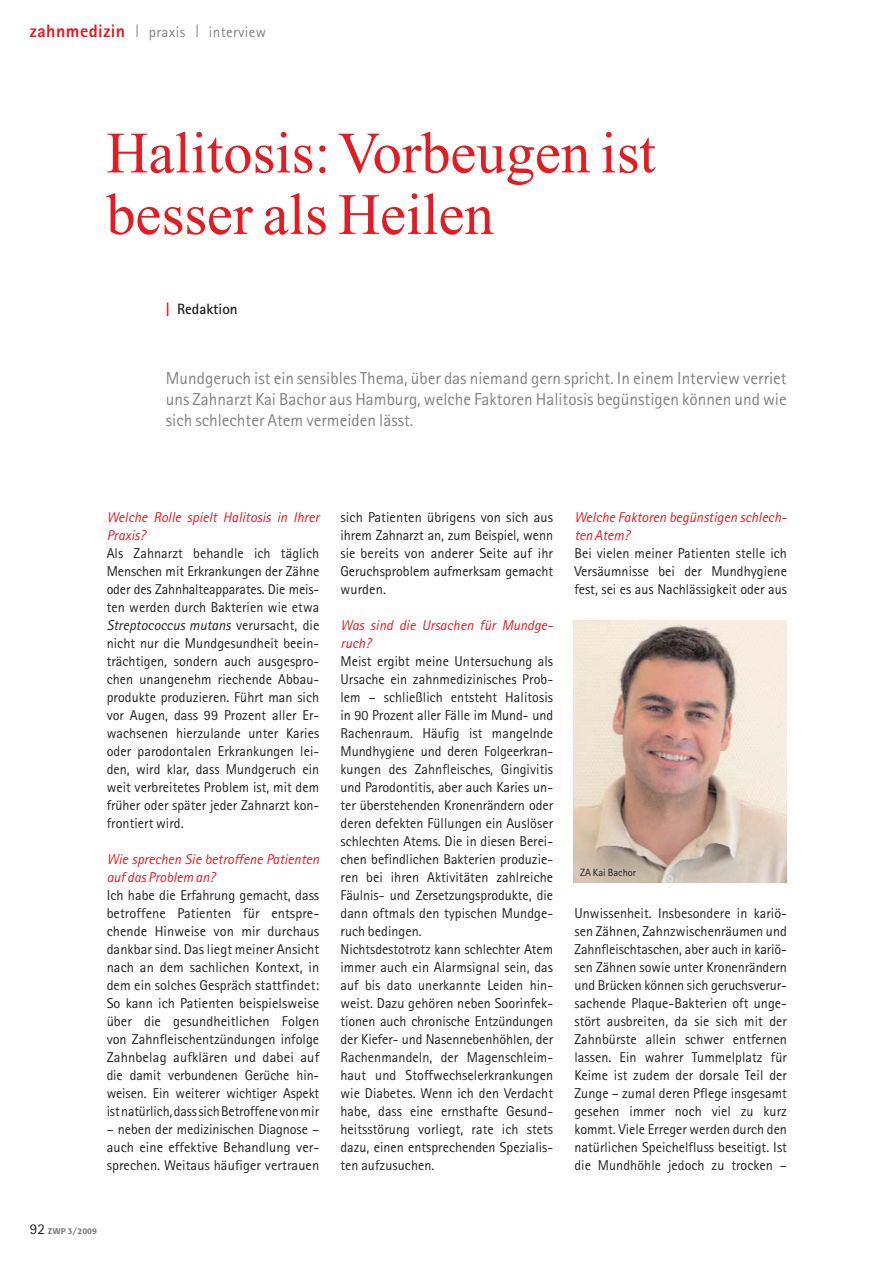
<style>
.page{position:relative;width:893px;height:1263px;background:#fff}
.page>*{position:absolute;margin:0;border:0;box-sizing:border-box;transform-origin:0 0}
.t1{font:58.5px/61.5px "Times New Roman";color:#e31b22}
.t2{font:800 18px "Rotis Sans Serif";letter-spacing:.025em;color:#e31b22}
.t3{font:17.25px/21px "Rotis Sans Serif";color:#808284;text-align:justify}
.t4{font:15px "Rotis Sans Serif";letter-spacing:.025em;color:#808284}
.t5{font:700 15px "Rotis Sans Serif";color:#231f20}
.t6{font:14.25px/18px "Rotis Sans Serif";letter-spacing:.005em;color:#231f20;text-align:justify}
.t7{font:italic 14.25px/18px "Rotis Sans Serif";color:#e31b22}
.t8{font:10.5px "Rotis Sans Serif";color:#231f20}
.t9{font:500 8.25px "Formata";letter-spacing:.02em;color:#808284}
.s1{color:#e31b22}
.s2{font-style:italic}
.s3{font-family:"Rotis Sans Serif";font-weight:400;font-size:15px;color:#231f20}
</style>
<div class="page">
<svg style="left:197px;top:24px;width:1px;height:13px"></svg>
<svg style="left:137px;top:24px;width:1px;height:13px"></svg>
<img style="left:574px;top:621px;width:213px;height:261px">
<p class="t2" style="left:30px;top:25px;width:97px">zahnmedizin</p>
<p class="t4" style="left:149px;top:27px;width:38px">praxis</p>
<p class="t4" style="left:209px;top:27px;width:59px">interview</p>
<h1 class="t1" style="left:106px;top:128px;width:551px">Halitosis: Vorbeugen ist besser als Heilen</h1>
<p class="t5" style="left:166px;top:303px;width:73px"><span class="s1">|</span> Redaktion</p>
<p class="t3" style="left:166px;top:369px;width:622px">Mundgeruch ist ein sensibles Thema, über das niemand gern spricht. In einem Interview verriet uns Zahnarzt Kai Bachor aus Hamburg, welche Faktoren Halitosis begünstigen können und wie sich schlechter Atem vermeiden lässt.</p>
<p class="t7" style="left:107px;top:510px;width:214px">Welche Rolle spielt Halitosis in Ihrer<br>Praxis?</p>
<p class="t6" style="left:107px;top:546px;width:214px">Als Zahnarzt behandle ich täglich Menschen mit Erkrankungen der Zähne oder des Zahnhalteapparates. Die meis&shy;ten werden durch Bakterien wie etwa <span class="s2">Streptococcus mutans</span> verursacht, die nicht nur die Mundgesundheit beein&shy;trächtigen, sondern auch ausgespro&shy;chen unangenehm riechende Abbau&shy;produkte produzieren. Führt man sich vor Augen, dass 99 Prozent aller Er&shy;wachsenen hierzulande unter Karies oder parodontalen Erkrankungen lei&shy;den, wird klar, dass Mundgeruch ein weit verbreitetes Problem ist, mit dem früher oder später jeder Zahnarzt kon&shy;frontiert wird.</p>
<p class="t7" style="left:107px;top:852px;width:214px">Wie sprechen Sie betroffene Patienten auf das Problem an?</p>
<p class="t6" style="left:107px;top:888px;width:214px">Ich habe die Erfahrung gemacht, dass betroffene Patienten für entspre&shy;chende Hinweise von mir durchaus dankbar sind. Das liegt meiner Ansicht nach an dem sachlichen Kontext, in dem ein solches Gespräch stattfindet:<br>So kann ich Patienten beispielsweise über die gesundheitlichen Folgen von Zahnfleischentzündungen infolge Zahnbelag aufklären und dabei auf die damit verbundenen Gerüche hin&shy;weisen. Ein weiterer wichtiger Aspekt ist natürlich, dass sich Betroffene von mir</p>
<p class="t6" style="left:107px;top:1122px;width:214px">– neben der medizinischen Diagnose – auch eine effektive Behandlung ver&shy;sprechen. Weitaus häufiger vertrauen</p>
<p class="t9" style="left:30px;top:1227px;width:69px"><span class="s3">92</span> ZWP 3/2009</p>
<p class="t6" style="left:340px;top:510px;width:214px">sich Patienten übrigens von sich aus ihrem Zahnarzt an, zum Beispiel, wenn sie bereits von anderer Seite auf ihr Geruchsproblem aufmerksam gemacht wurden.</p>
<p class="t7" style="left:340px;top:618px;width:214px">Was sind die Ursachen für Mundge&shy;ruch?</p>
<p class="t6" style="left:340px;top:654px;width:214px;text-align:left">Meist ergibt meine Untersuchung als Ursache ein zahnmedizinisches Prob&shy;lem – schließlich entsteht Halitosis in 90 Prozent aller Fälle im Mund- und Rachenraum. Häufig ist mangelnde Mundhygiene und deren Folgeerkran&shy;kungen des Zahnfleisches, Gingivitis und Parodontitis, aber auch Karies un&shy;ter überstehenden Kronenrändern oder deren defekten Füllungen ein Auslöser schlechten Atems. Die in diesen Berei&shy;chen befindlichen Bakterien produzie&shy;ren bei ihren Aktivitäten zahlreiche Fäulnis- und Zersetzungsprodukte, die dann oftmals den typischen Mundge&shy;ruch bedingen.<br>Nichtsdestotrotz kann schlechter Atem immer auch ein Alarmsignal sein, das auf bis dato unerkannte Leiden hin&shy;weist. Dazu gehören neben Soorinfek&shy;tionen auch chronische Entzündungen der Kiefer- und Nasennebenhöhlen, der Rachenmandeln, der Magenschleim&shy;haut und Stoffwechselerkrankungen wie Diabetes. Wenn ich den Verdacht habe, dass eine ernsthafte Gesund&shy;heitsstörung vorliegt, rate ich stets dazu, einen entsprechenden Spezialis&shy;ten aufzusuchen.</p>
<p class="t7" style="left:574px;top:510px;width:214px">Welche Faktoren begünstigen schlech&shy;ten Atem?</p>
<p class="t6" style="left:574px;top:546px;width:214px">Bei vielen meiner Patienten stelle ich Versäumnisse bei der Mundhygiene fest, sei es aus Nachlässigkeit oder aus</p>
<p class="t8" style="left:580px;top:869px;width:58px">ZA Kai Bachor</p>
<p class="t6" style="left:574px;top:906px;width:214px">Unwissenheit. Insbesondere in kariö&shy;sen Zähnen, Zahnzwischenräumen und Zahnfleischtaschen, aber auch in kariö&shy;sen Zähnen sowie unter Kronenrändern und Brücken können sich geruchsverur&shy;sachende Plaque-Bakterien oft unge&shy;stört ausbreiten, da sie sich mit der Zahnbürste allein schwer entfernen lassen. Ein wahrer Tummelplatz für Keime ist zudem der dorsale Teil der Zunge – zumal deren Pflege insgesamt gesehen immer noch viel zu kurz kommt. Viele Erreger werden durch den natürlichen Speichelfluss beseitigt. Ist die Mundhöhle jedoch zu trocken –</p>
</div>
